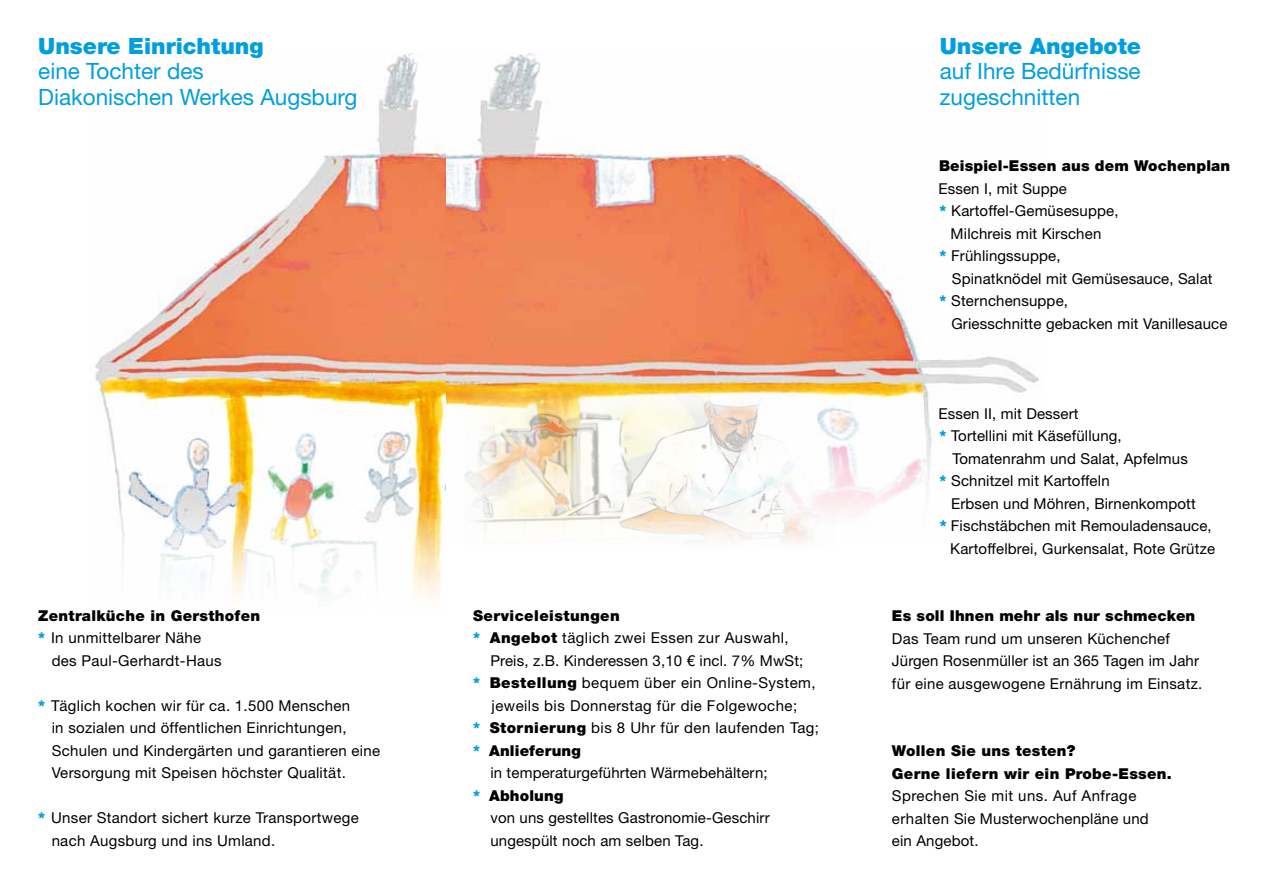
<style>
.page{position:relative;width:1263px;height:893px;background:#fff}
.page>*{position:absolute;margin:0;border:0;box-sizing:border-box;transform-origin:0 0}
.t1{font:22.5px/25px "Helvetica Neue LT Std";color:#009ee0}
.t2{font:900 22.5px "Helvetica Neue LT Std";color:#009ee0}
.t3{font:15px/22.5px "Helvetica Neue LT Std";letter-spacing:.01em;color:#000}
.t4{font:900 15px/22.5px "Helvetica Neue LT Std";letter-spacing:.02em;color:#000}
.t5{font:15px "Helvetica Neue LT Std";letter-spacing:.03em;color:#000}
.s1{font-weight:900;color:#009ee0}
.s2{font-weight:900}
.s3{color:#009ee0}
</style>
<div class="page">
<img style="left:445px;top:53px;width:594px;height:463px">
<img style="left:95px;top:53px;width:350px;height:545px">
<img style="left:459px;top:375px;width:386px;height:169px">
<h1 class="t2" style="left:38px;top:33px;width:227px">Unsere Einrichtung</h1>
<h1 class="t1" style="left:38px;top:59px;width:320px">eine Tochter des<br>Diakonischen Werkes Augsburg</h1>
<p class="t4" style="left:38px;top:604px;width:223px">Zentralküche in Gersthofen</p>
<p class="t3" style="left:38px;top:626px;width:165px"><span class="s1">*</span> In unmittelbarer Nähe</p>
<p class="t3" style="left:52px;top:649px;width:171px">des Paul-Gerhardt-Haus</p>
<p class="t3" style="left:52px;top:694px;width:330px;text-indent:-13px"><span class="s1">*</span> Täglich kochen wir für ca. 1.500 Menschen<br>in sozialen und öffentlichen Einrichtungen, Schulen und Kindergärten und garantieren eine Versorgung mit Speisen höchster Qualität.</p>
<p class="t3" style="left:52px;top:806px;width:309px;text-indent:-13px"><span class="s1">*</span> Unser Standort sichert kurze Transportwege nach Augsburg und ins Umland.</p>
<p class="t4" style="left:473px;top:604px;width:148px">Serviceleistungen</p>
<p class="t5" style="left:473px;top:629px;width:317px"><span class="s1">*</span> <span class="s2">Angebot</span> täglich zwei Essen zur Auswahl,</p>
<p class="t3" style="left:490px;top:649px;width:315px">Preis, z.B. Kinderessen 3,10 € incl. 7% MwSt;</p>
<p class="t5" style="left:473px;top:674px;width:344px"><span class="s1">*</span> <span class="s2">Bestellung</span> bequem über ein Online-System,</p>
<p class="t5" style="left:492px;top:696px;width:307px">jeweils bis Donnerstag für die Folgewoche;</p>
<p class="t5" style="left:473px;top:719px;width:348px"><span class="s1">*</span> <span class="s2">Stornierung</span> bis 8 Uhr für den laufenden Tag;</p>
<p class="t4" style="left:473px;top:739px;width:109px"><span class="s3">*</span> Anlieferung</p>
<p class="t3" style="left:490px;top:761px;width:279px">in temperaturgeführten Wärmebehältern;</p>
<p class="t4" style="left:473px;top:784px;width:92px"><span class="s3">*</span> Abholung</p>
<p class="t3" style="left:490px;top:806px;width:281px">von uns gestelltes Gastronomie-Geschirr</p>
<p class="t3" style="left:490px;top:829px;width:215px">ungespült noch am selben Tag.</p>
<h1 class="t2" style="left:940px;top:33px;width:203px">Unsere Angebote</h1>
<h1 class="t1" style="left:940px;top:59px;width:202px">auf Ihre Bedürfnisse zugeschnitten</h1>
<p class="t4" style="left:939px;top:155px;width:293px">Beispiel-Essen aus dem Wochenplan</p>
<p class="t3" style="left:938px;top:177px;width:130px">Essen I, mit Suppe</p>
<p class="t3" style="left:939px;top:199px;width:181px"><span class="s1">*</span> Kartoffel-Gemüsesuppe,</p>
<p class="t3" style="left:951px;top:222px;width:152px">Milchreis mit Kirschen</p>
<p class="t3" style="left:939px;top:244px;width:123px"><span class="s1">*</span> Frühlingssuppe,</p>
<p class="t3" style="left:952px;top:267px;width:262px">Spinatknödel mit Gemüsesauce, Salat</p>
<p class="t3" style="left:939px;top:289px;width:130px"><span class="s1">*</span> Sternchensuppe,</p>
<p class="t3" style="left:951px;top:312px;width:278px">Griesschnitte gebacken mit Vanillesauce</p>
<p class="t3" style="left:938px;top:402px;width:142px">Essen II, mit Dessert</p>
<p class="t3" style="left:939px;top:424px;width:184px"><span class="s1">*</span> Tortellini mit Käsefüllung,</p>
<p class="t3" style="left:952px;top:447px;width:237px">Tomatenrahm und Salat, Apfelmus</p>
<p class="t3" style="left:939px;top:469px;width:172px"><span class="s1">*</span> Schnitzel mit Kartoffeln</p>
<p class="t3" style="left:951px;top:492px;width:246px">Erbsen und Möhren, Birnenkompott</p>
<p class="t3" style="left:940px;top:514px;width:273px"><span class="s1">*</span> Fischstäbchen mit Remouladensauce,</p>
<p class="t3" style="left:950px;top:537px;width:266px">Kartoffelbrei, Gurkensalat, Rote Grütze</p>
<p class="t4" style="left:892px;top:605px;width:305px">Es soll Ihnen mehr als nur schmecken</p>
<p class="t3" style="left:892px;top:627px;width:312px">Das Team rund um unseren Küchenchef<br>Jürgen Rosenmüller ist an 365 Tagen im Jahr für eine ausgewogene Ernährung im Einsatz.</p>
<p class="t4" style="left:892px;top:740px;width:281px">Wollen Sie uns testen?<br>Gerne liefern wir ein Probe-Essen.</p>
<p class="t3" style="left:892px;top:784px;width:258px">Sprechen Sie mit uns. Auf Anfrage erhalten Sie Musterwochenpläne und ein Angebot.</p>
</div>
